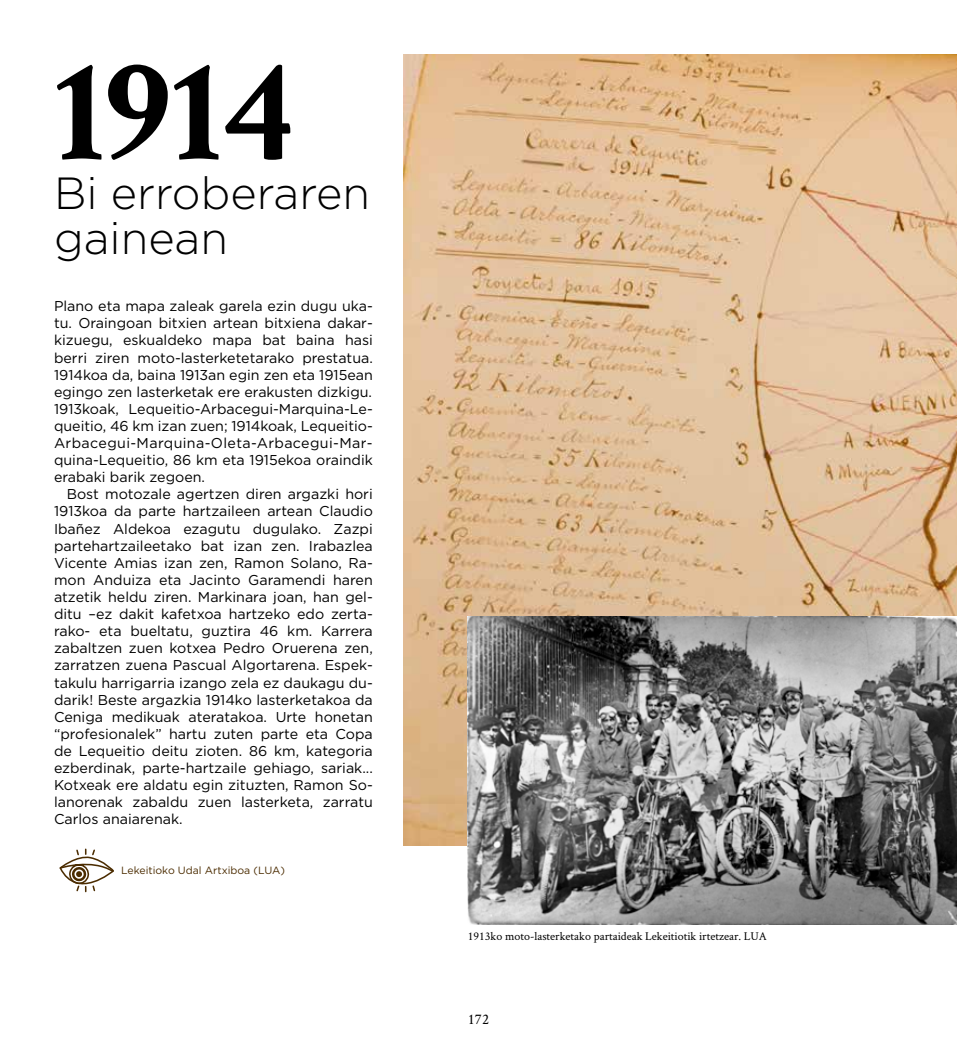
<style>
.page{position:relative;width:957px;height:1042px;background:#fff}
.page>*{position:absolute;margin:0;border:0;box-sizing:border-box;transform-origin:0 0}
.t1{font:700 150px "Crimson Text";color:#000}
.t2{font:300 45px/45px "Gotham";color:#000}
.t3{font:15px "Crimson Text";color:#000}
.t4{font:14.25px/17.1px "Gotham";color:#000;text-align:justify}
.t5{font:12px "Crimson Text";color:#000}
.t6{font:10.5px "Gotham";color:#4b2c00}
</style>
<div class="page">
<img style="left:403px;top:54px;width:554px;height:791px">
<img style="left:467px;top:617px;width:490px;height:307px">
<svg style="left:59px;top:848px;width:55px;height:45px"></svg>
<h1 class="t1" style="left:54px;top:20px;width:241px">1914</h1>
<h2 class="t2" style="left:54px;top:170px;width:318px">Bi erroberaren gainean</h2>
<p class="t4" style="left:54px;top:297px;width:320px">Plano eta mapa zaleak garela ezin dugu uka&shy;tu. Oraingoan bitxien artean bitxiena dakar&shy;kizuegu, eskualdeko mapa bat baina hasi berri ziren moto-lasterketetarako prestatua.<br>1914koa da, baina 1913an egin zen eta 1915ean egingo zen lasterketak ere erakusten dizkigu.<br>1913koak, Lequeitio-Arbacegui-Marquina-Le&shy;queitio, 46 km izan zuen; 1914koak, Lequeitio-Arbacegui-Marquina-Oleta-Arbacegui-Mar&shy;quina-Lequeitio, 86 km eta 1915ekoa oraindik erabaki barik zegoen.</p>
<p class="t4" style="left:54px;top:485px;width:320px;text-indent:13px">Bost motozale agertzen diren argazki hori 1913koa da parte hartzaileen artean Claudio Ibañez Aldekoa ezagutu dugulako. Zazpi partehartzaileetako bat izan zen. Irabazlea Vicente Amias izan zen, Ramon Solano, Ra&shy;mon Anduiza eta Jacinto Garamendi haren atzetik heldu ziren. Markinara joan, han gel&shy;ditu –ez dakit kafetxoa hartzeko edo zerta&shy;rako- eta bueltatu, guztira 46 km. Karrera zabaltzen zuen kotxea Pedro Oruerena zen, zarratzen zuena Pascual Algortarena. Espek&shy;takulu harrigarria izango zela ez daukagu du&shy;darik! Beste argazkia 1914ko lasterketakoa da Ceniga medikuak ateratakoa. Urte honetan “profesionalek” hartu zuten parte eta Copa de Lequeitio deitu zioten. 86 km, kategoria ezberdinak, parte-hartzaile gehiago, sariak...<br>Kotxeak ere aldatu egin zituzten, Ramon So&shy;lanorenak zabaldu zuen lasterketa, zarratu Carlos anaiarenak.</p>
<p class="t6" style="left:121px;top:863px;width:165px">Lekeitioko Udal Artxiboa (LUA)</p>
<p class="t5" style="left:468px;top:928px;width:301px">1913ko moto-lasterketako partaideak Lekeitiotik irtetzear. LUA</p>
<p class="t3" style="left:468px;top:1009px;width:23px">172</p>
</div>
